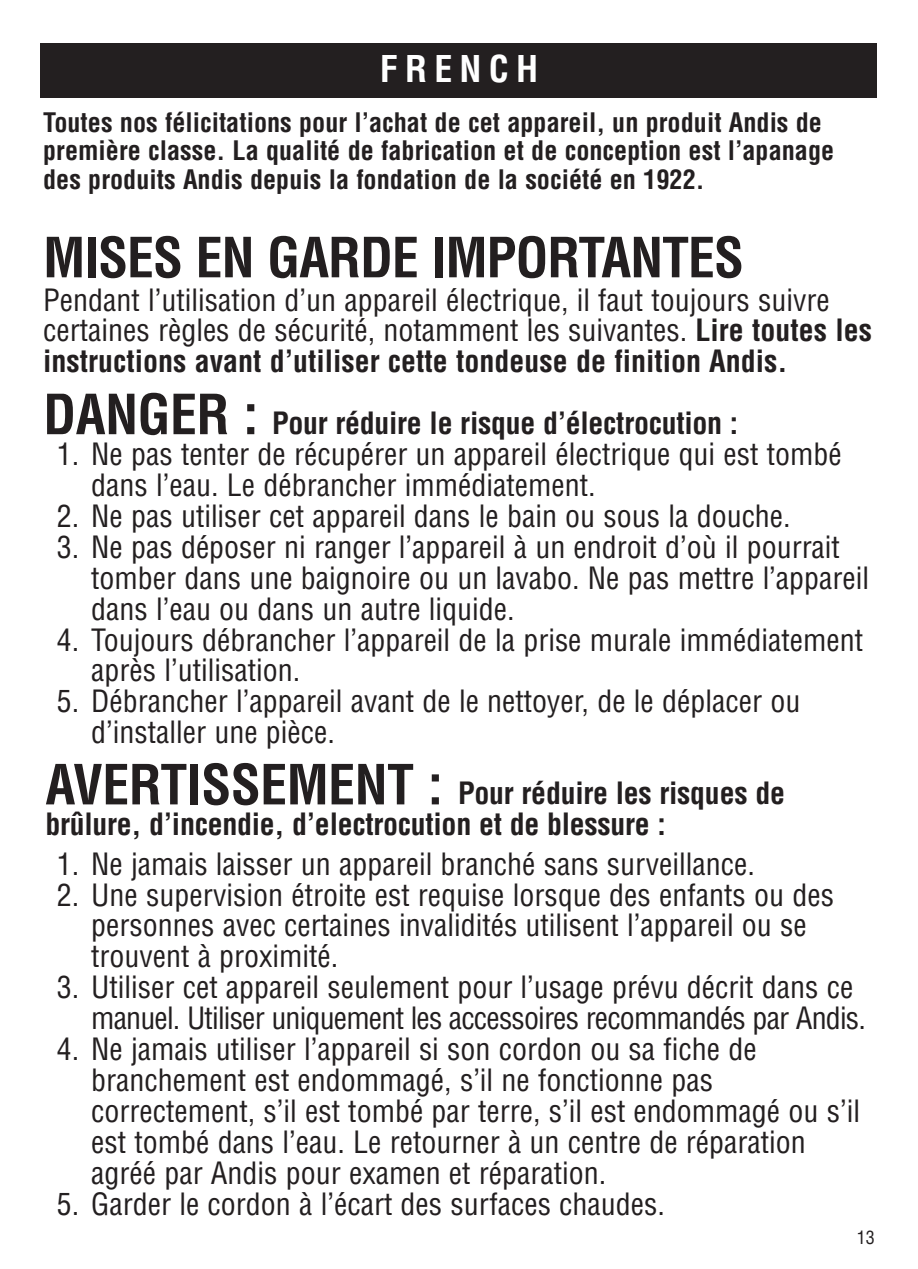
<style>
.page{position:relative;width:918px;height:1269px;background:#fff}
.page>*{position:absolute;margin:0;border:0;box-sizing:border-box;transform-origin:0 0}
.t1{font:700 condensed 54px "Helvetica";letter-spacing:-.02em;color:#231f20}
.t2{font:700 condensed 36px "Helvetica";color:#fff}
.t3{font:condensed 30px/30.9px "Helvetica";color:#231f20}
.t4{font:700 condensed 30px/30.3px "Helvetica";letter-spacing:-.01em;color:#231f20}
.t5{font:condensed 30px/30.9px "Helvetica";letter-spacing:-.025em;color:#231f20}
.t6{font:700 condensed 26.4px/28.5px "Helvetica";color:#231f20}
.t7{font:condensed 18px "Helvetica";color:#231f20}
.s1{font-weight:700}
.s2{font-size:54px}
</style>
<div class="page">
<div style="left:40px;top:43px;width:838px;height:54px;background:#231f20"></div>
<p class="t2" style="left:380px;top:47px;width:160px">FR ENCH</p>
<p class="t6" style="left:43px;top:108px;width:793px">Toutes nos félicitations pour l’achat de cet appareil, un produit Andis de première classe. La qualité de fabrication et de conception est l’apanage des produits Andis depuis la fondation de la société en 1922.</p>
<h1 class="t1" style="left:601px;top:225px;width:144px">ANTES</h1>
<p class="t3" style="left:43px;top:284px;width:830px">Pendant l’utilisation d’un appareil électrique, il faut toujours suivre certaines règles de sécurité, notamment les suivantes. <span class="s1">Lire toutes les instructions avant d’utiliser cette tondeuse de finition Andis.</span></p>
<p class="t4" style="left:43px;top:408px;width:697px"><span class="s2">DANGER :</span> Pour réduire le risque d’électrocution :</p>
<p class="t3" style="left:91px;top:438px;width:752px;text-indent:-34px">1. Ne pas tenter de récupérer un appareil électrique qui est tombé dans l’eau. Le débrancher immédiatement.</p>
<p class="t3" style="left:57px;top:500px;width:736px">2. Ne pas utiliser cet appareil dans le bain ou sous la douche.</p>
<p class="t3" style="left:91px;top:531px;width:780px;text-indent:-34px">3. Ne pas déposer ni ranger l’appareil à un endroit d’où il pourrait tomber dans une baignoire ou un lavabo. Ne pas mettre l’appareil dans l’eau ou dans un autre liquide.</p>
<p class="t3" style="left:91px;top:624px;width:773px;text-indent:-34px">4. Toujours débrancher l’appareil de la prise murale immédiatement après l’utilisation.</p>
<p class="t3" style="left:91px;top:685px;width:711px;text-indent:-34px">5. Débrancher l’appareil avant de le nettoyer, de le déplacer ou d’installer une pièce.</p>
<p class="t4" style="left:45px;top:778px;width:741px"><span class="s2">AVERTISSEMENT :</span> Pour réduire les risques de brûlure, d’incendie, d’electrocution et de blessure :</p>
<p class="t3" style="left:57px;top:848px;width:700px">1. Ne jamais laisser un appareil branché sans surveillance.</p>
<p class="t3" style="left:91px;top:879px;width:744px;text-indent:-34px">2. Une supervision étroite est requise lorsque des enfants ou des personnes avec certaines invalidités utilisent l’appareil ou se trouvent à proximité.</p>
<p class="t5" style="left:91px;top:971px;width:776px;text-indent:-34px">3. Utiliser cet appareil seulement pour l’usage prévu décrit dans ce manuel. Utiliser uniquement les accessoires recommandés par Andis.</p>
<p class="t3" style="left:91px;top:1033px;width:770px;text-indent:-34px">4. Ne jamais utiliser l’appareil si son cordon ou sa fiche de branchement est endommagé, s’il ne fonctionne pas correctement, s’il est tombé par terre, s’il est endommagé ou s’il est tombé dans l’eau. Le retourner à un centre de réparation agréé par Andis pour examen et réparation.</p>
<p class="t3" style="left:57px;top:1188px;width:610px">5. Garder le cordon à l’écart des surfaces chaudes.</p>
<h1 class="t1" style="left:43px;top:225px;width:435px">MISES EN GARDE IMPORT</h1>
<p class="t7" style="left:857px;top:1226px;width:19px">13</p>
</div>
